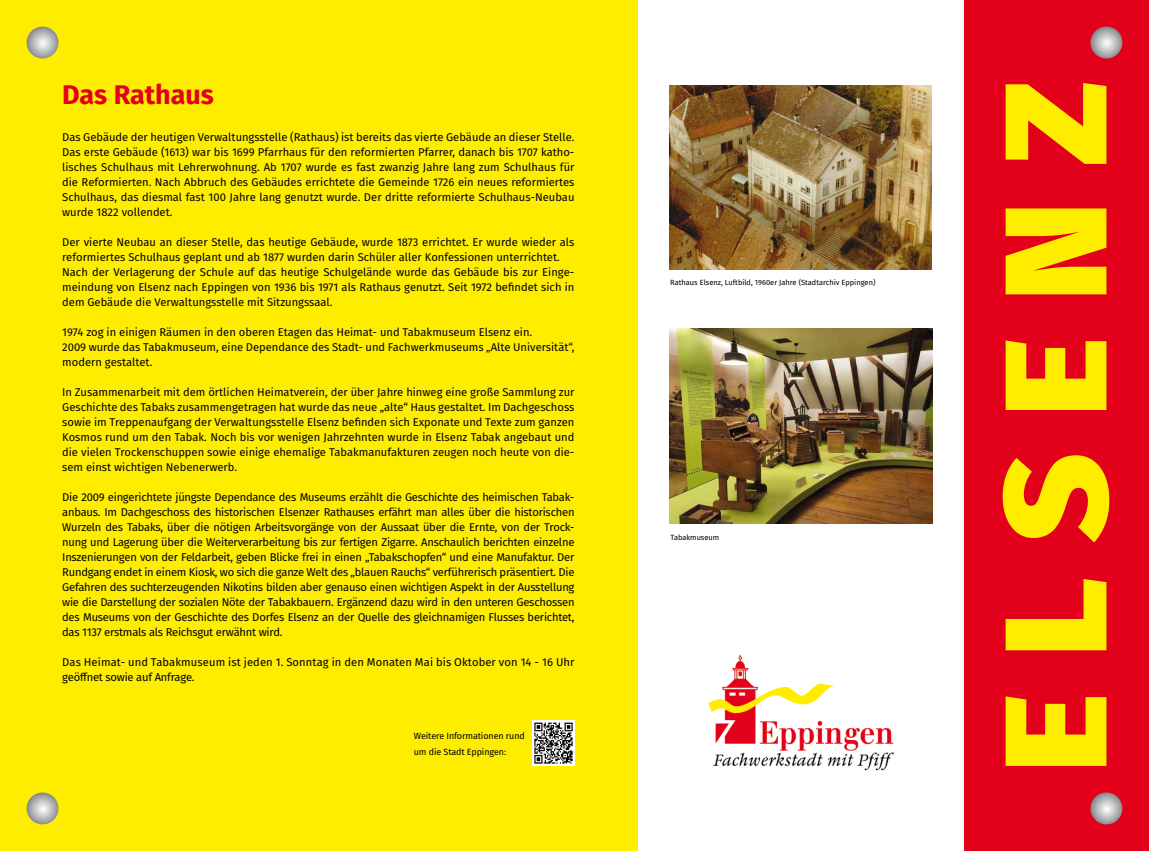
<style>
.page{position:relative;width:1149px;height:851px;background:#fff}
.page>*{position:absolute;margin:0;border:0;box-sizing:border-box;transform-origin:0 0}
.t1{font:900 144.75px "Fira Sans";letter-spacing:.24em;color:#ffed00;scale:1.05 1}
.t2{font:700 27px "Fira Sans";color:#e2001a}
.t3{font:11.25px/15px "Fira Sans";color:#000;text-align:justify}
.t4{font:9px/16.5px "Fira Sans";letter-spacing:-.01em;color:#000}
.t5{font:7.5px "Fira Sans";color:#000}
</style>
<div class="page">
<div style="left:964px;top:0;width:184px;height:850px;background:#e2001a"></div>
<div style="left:963px;top:0;width:185px;height:850px;border:1px solid #e2001a"></div>
<img style="left:708px;top:654px;width:185px;height:116px">
<div style="left:0;top:0;width:637px;height:850px;background:#ffed00"></div>
<img style="left:669px;top:85px;width:262px;height:185px">
<img style="left:669px;top:329px;width:262px;height:195px">
<img style="left:532px;top:720px;width:42px;height:45px">
<svg style="left:27px;top:27px;width:31px;height:31px"></svg>
<svg style="left:1090px;top:27px;width:31px;height:31px"></svg>
<svg style="left:1090px;top:792px;width:31px;height:32px"></svg>
<svg style="left:27px;top:792px;width:31px;height:32px"></svg>
<h2 class="t2" style="left:62px;top:72px;width:153px">Das Rathaus</h2>
<p class="t3" style="left:62px;top:129px;width:513px">Das Gebäude der heutigen Verwaltungsstelle (Rathaus) ist bereits das vierte Gebäude an dieser Stelle.<br>Das erste Gebäude (1613) war bis 1699 Pfarrhaus für den reformierten Pfarrer, danach bis 1707 katho&shy;lisches Schulhaus mit Lehrerwohnung. Ab 1707 wurde es fast zwanzig Jahre lang zum Schulhaus für die Reformierten. Nach Abbruch des Gebäudes errichtete die Gemeinde 1726 ein neues reformiertes Schulhaus, das diesmal fast 100 Jahre lang genutzt wurde. Der dritte reformierte Schulhaus-Neubau wurde 1822 vollendet.</p>
<p class="t3" style="left:62px;top:234px;width:513px;text-align:left">Der vierte Neubau an dieser Stelle, das heutige Gebäude, wurde 1873 errichtet. Er wurde wieder als reformiertes Schulhaus geplant und ab 1877 wurden darin Schüler aller Konfessionen unterrichtet.<br>Nach der Verlagerung der Schule auf das heutige Schulgelände wurde das Gebäude bis zur Einge&shy;meindung von Elsenz nach Eppingen von 1936 bis 1971 als Rathaus genutzt. Seit 1972 befindet sich in dem Gebäude die Verwaltungsstelle mit Sitzungssaal.</p>
<p class="t3" style="left:62px;top:324px;width:513px;text-align:left">1974 zog in einigen Räumen in den oberen Etagen das Heimat- und Tabakmuseum Elsenz ein.<br>2009 wurde das Tabakmuseum, eine Dependance des Stadt- und Fachwerkmuseums „Alte Universität“, modern gestaltet.</p>
<p class="t3" style="left:62px;top:384px;width:513px">In Zusammenarbeit mit dem örtlichen Heimatverein, der über Jahre hinweg eine große Sammlung zur Geschichte des Tabaks zusammengetragen hat wurde das neue „alte“ Haus gestaltet. Im Dachgeschoss sowie im Treppenaufgang der Verwaltungsstelle Elsenz befinden sich Exponate und Texte zum ganzen Kosmos rund um den Tabak. Noch bis vor wenigen Jahrzehnten wurde in Elsenz Tabak angebaut und die vielen Trockenschuppen sowie einige ehemalige Tabakmanufakturen zeugen noch heute von die&shy;sem einst wichtigen Nebenerwerb.</p>
<p class="t3" style="left:62px;top:489px;width:513px">Die 2009 eingerichtete jüngste Dependance des Museums erzählt die Geschichte des heimischen Tabak&shy;anbaus. Im Dachgeschoss des historischen Elsenzer Rathauses erfährt man alles über die historischen Wurzeln des Tabaks, über die nötigen Arbeitsvorgänge von der Aussaat über die Ernte, von der Trock&shy;nung und Lagerung über die Weiterverarbeitung bis zur fertigen Zigarre. Anschaulich berichten einzelne Inszenierungen von der Feldarbeit, geben Blicke frei in einen „Tabakschopfen“ und eine Manufaktur. Der Rundgang endet in einem Kiosk, wo sich die ganze Welt des „blauen Rauchs“ verführerisch präsentiert. Die Gefahren des suchterzeugenden Nikotins bilden aber genauso einen wichtigen Aspekt in der Ausstellung wie die Darstellung der sozialen Nöte der Tabakbauern. Ergänzend dazu wird in den unteren Geschossen des Museums von der Geschichte des Dorfes Elsenz an der Quelle des gleichnamigen Flusses berichtet, das 1137 erstmals als Reichsgut erwähnt wird.</p>
<p class="t3" style="left:62px;top:654px;width:513px">Das Heimat- und Tabakmuseum ist jeden 1. Sonntag in den Monaten Mai bis Oktober von 14 - 16 Uhr geöffnet sowie auf Anfrage.</p>
<p class="t4" style="left:414px;top:727px;width:112px">Weitere Informationen rund um die Stadt Eppingen:</p>
<p class="t5" style="left:670px;top:277px;width:207px">Rathaus Elsenz, Luftbild, 1960er Jahre (Stadtarchiv Eppingen)</p>
<p class="t5" style="left:670px;top:531px;width:50px">Tabakmuseum</p>
<h1 class="t1" style="left:925px;top:772px;width:660px;rotate:-90deg">ELSENZ</h1>
</div>
